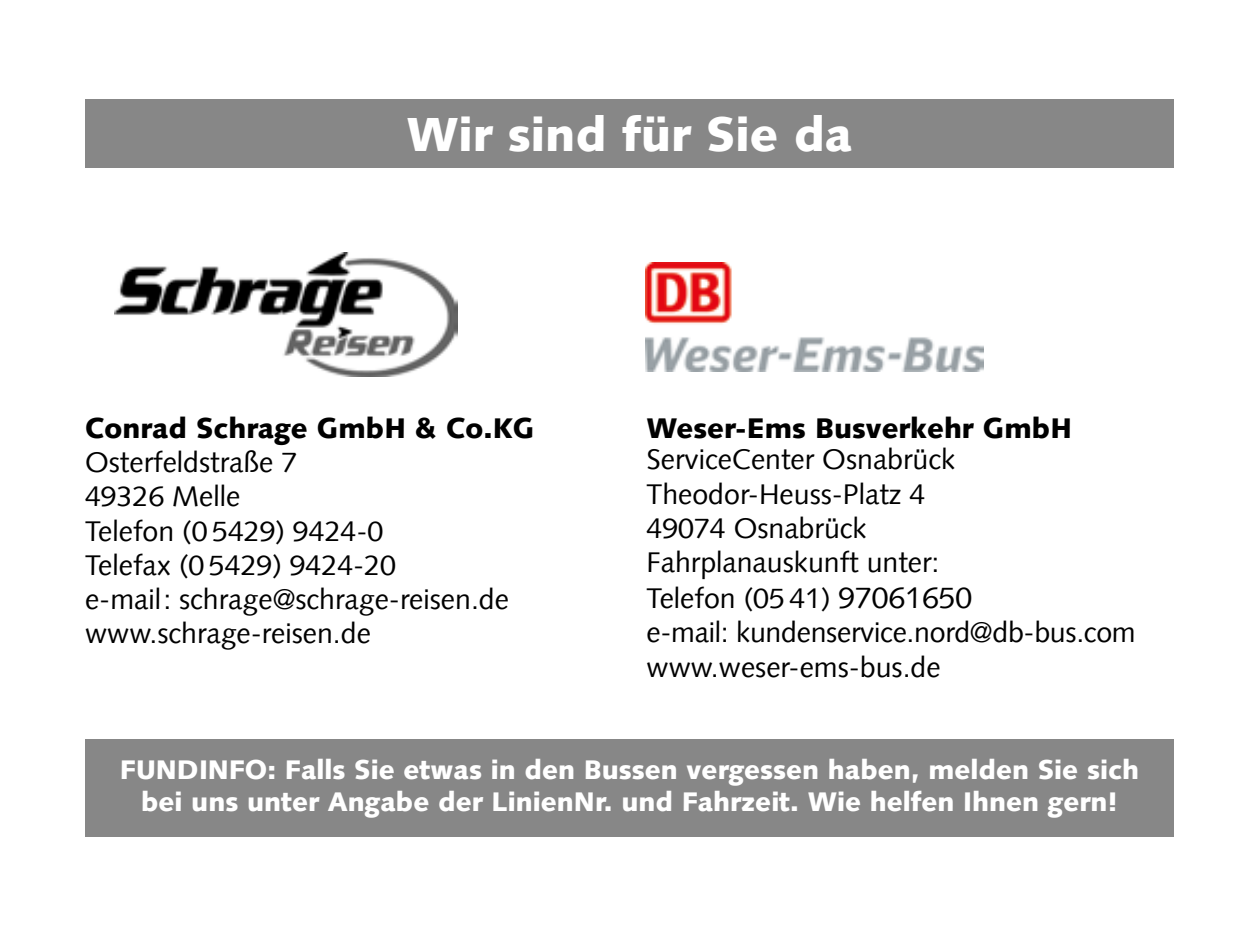
<style>
.page{position:relative;width:1259px;height:936px;background:#fff}
.page>*{position:absolute;margin:0;border:0;box-sizing:border-box;transform-origin:0 0}
.t1{font:900 48px "Syntax Com";color:#fff}
.t2{font:28.5px/34.5px "Syntax Com";color:#000}
.t3{font:900 28.5px "Syntax Com";color:#000}
.t4{font:900 27px/32.4px "Syntax Com";color:#fff;text-align:center}
.s1{font-size:30px}
</style>
<div class="page">
<div style="left:85px;top:99px;width:1089px;height:68px;background:#878787"></div>
<img style="left:114px;top:252px;width:343px;height:124px">
<img style="left:645px;top:262px;width:338px;height:110px">
<div style="left:85px;top:739px;width:1089px;height:98px;background:#878787"></div>
<h1 class="t1" style="left:406px;top:106px;width:447px">Wir sind für Sie da</h1>
<p class="t3" style="left:85px;top:411px;width:451px">Conrad Schrage GmbH &amp; Co.KG</p>
<p class="t2" style="left:85px;top:445px;width:425px">Osterfeldstraße 7<br>49326 Melle<br>Telefon (0 5429) 9424-0<br>Telefax (0 5429) 9424-20<br>e-mail: schrage@schrage-reisen.de www.schrage-reisen.de</p>
<p class="t3" style="left:646px;top:411px;width:427px">Weser-Ems Busverkehr GmbH</p>
<p class="t2" style="left:646px;top:442px;width:491px">ServiceCenter Osnabrück<br>Theodor-Heuss-Platz 4<br>49074 Osnabrück<br>Fahrplanauskunft unter:<br>Telefon (05 41) <span class="s1">97061650<br></span>e-mail: kundenservice.nord@db-bus.com www.weser-ems-bus.de</p>
<p class="t4" style="left:120px;top:753px;width:1020px">FUNDINFO: Falls Sie etwas in den Bussen vergessen haben, melden Sie sich bei uns unter Angabe der LinienNr. und Fahrzeit. Wie helfen Ihnen gern!</p>
</div>
